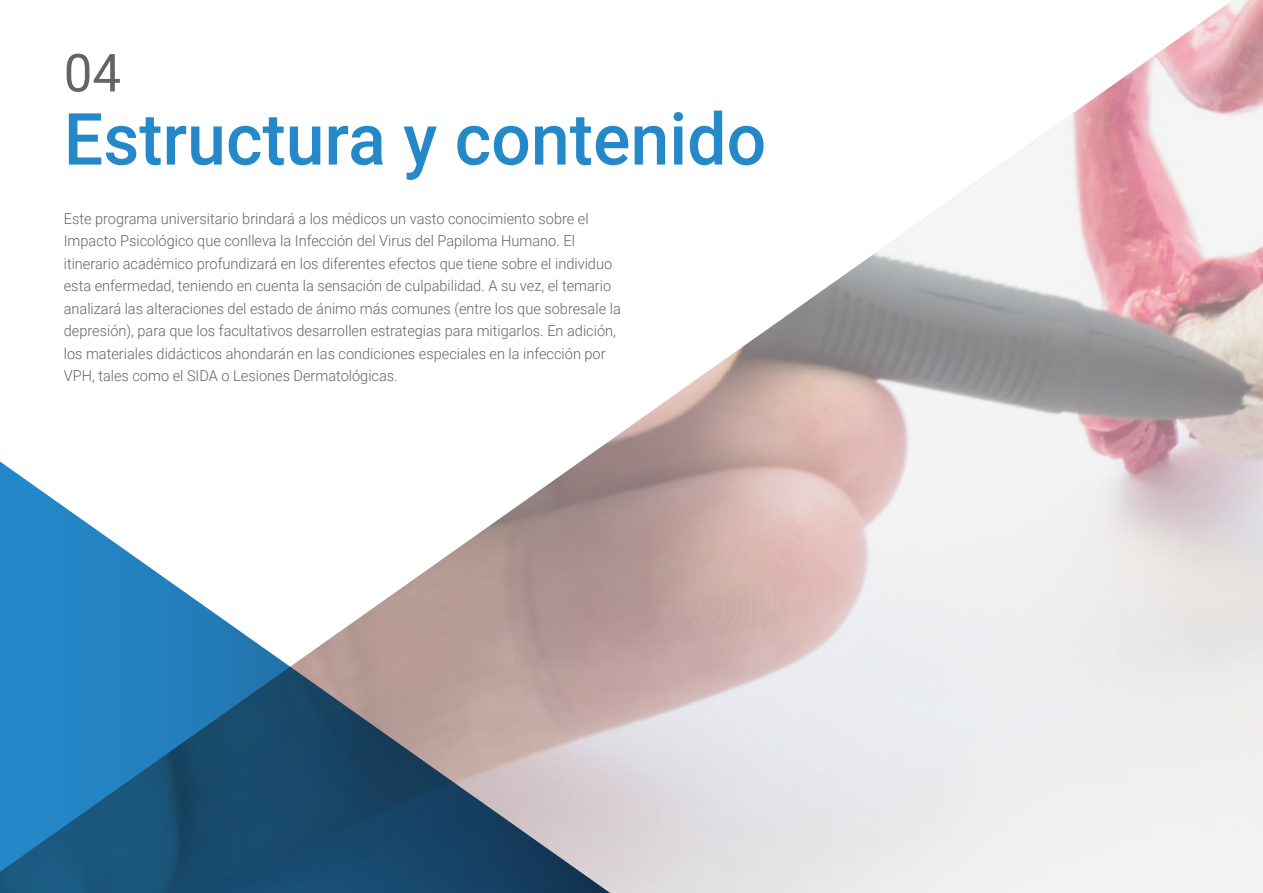
<style>
.page{position:relative;width:1263px;height:893px;background:#fff}
.page>*{position:absolute;margin:0;border:0;box-sizing:border-box;transform-origin:0 0}
.t1{font:500 72px "Roboto";color:#2488c9}
.t2{font:52.5px "Roboto";color:#61646a}
.t3{font:300 15px/22.5px "Roboto";color:#61646a}
</style>
<div class="page">
<img style="left:602px;top:0;width:661px;height:893px">
<svg style="left:0;top:446px;width:640px;height:447px"></svg>
<h2 class="t2" style="left:64px;top:36px;width:59px">04</h2>
<h1 class="t1" style="left:64px;top:89px;width:704px">Estructura y contenido</h1>
<p class="t3" style="left:64px;top:207px;width:558px">Este programa universitario brindará a los médicos un vasto conocimiento sobre el Impacto Psicológico que conlleva la Infección del Virus del Papiloma Humano. El itinerario académico profundizará en los diferentes efectos que tiene sobre el individuo esta enfermedad, teniendo en cuenta la sensación de culpabilidad. A su vez, el temario analizará las alteraciones del estado de ánimo más comunes (entre los que sobresale la depresión), para que los facultativos desarrollen estrategias para mitigarlos. En adición, los materiales didácticos ahondarán en las condiciones especiales en la infección por VPH, tales como el SIDA o Lesiones Dermatológicas.</p>
</div>
